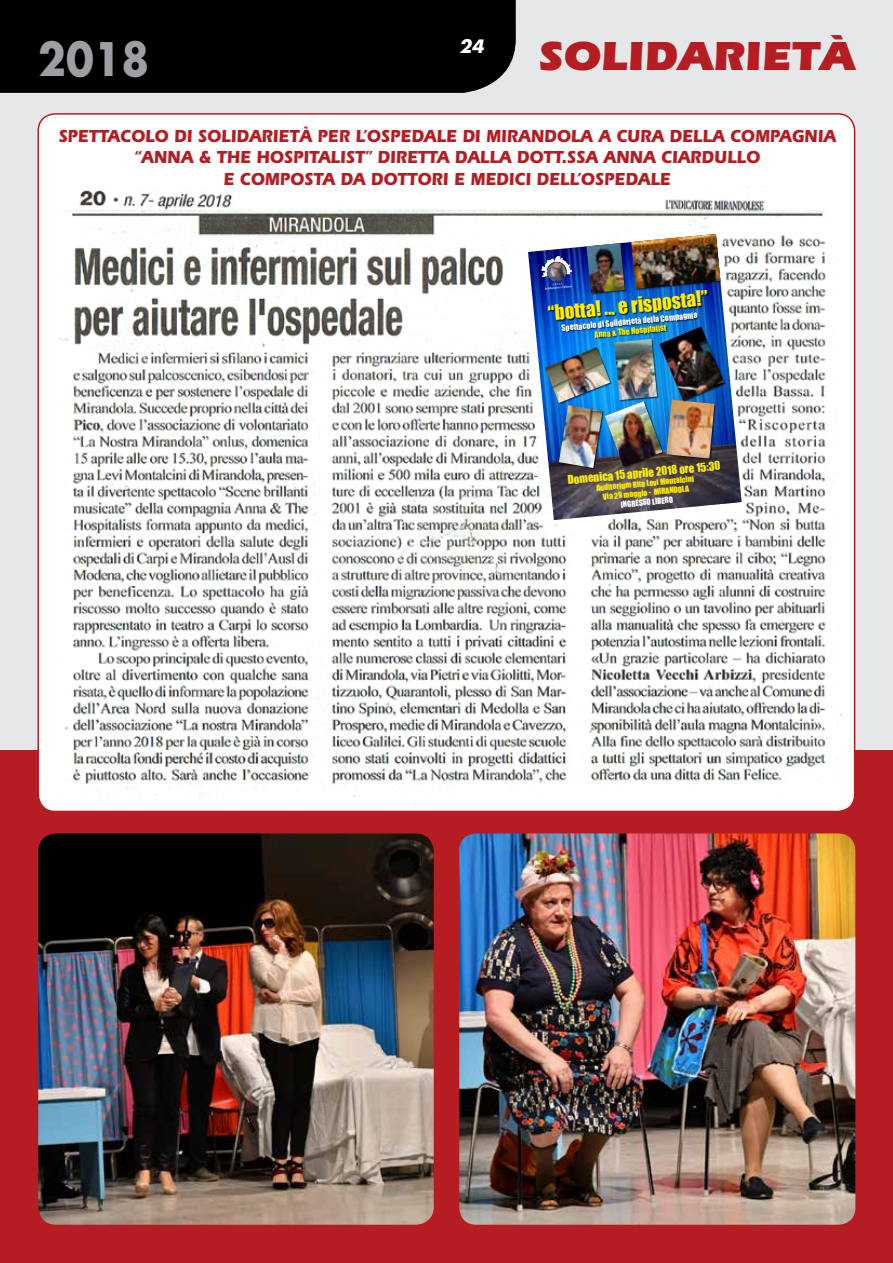
<style>
.page{position:relative;width:893px;height:1263px;background:#fff}
.page>*{position:absolute;margin:0;border:0;box-sizing:border-box;transform-origin:0 0}
.t1{font:700 45px "Futura";color:#9d9fa2;scale:.9 1}
.t2{font:900 42px "Itc Eras";color:#b61d22}
.t3{font:19.5px "Impact";color:#ffed00}
.t4{font:700 18px/21.6px "Itc Eras";color:#b61d22;text-align:center;scale:.9 1}
.t5{font:italic 700 18px "Futura";color:#fff}
.t6{font:11.25px "Impact";color:#ffed00}
.t7{font:7.95px "Impact";color:#fff}
.t8{font:7.95px "Impact";color:#ffed00}
.t9{font:7.8px/9.3px "Impact";color:#ffed00;text-align:center}
.t10{font:7.8px "Impact";color:#fff}
</style>
<div class="page">
<div style="left:0;top:0;width:893px;height:753px;background:#e6e7e8"></div>
<div style="left:0;top:0;width:516px;height:93px;background:#000"></div>
<div style="left:0;top:750px;width:893px;height:513px;background:#b61d22"></div>
<div style="left:38px;top:114px;width:817px;height:697px;background:#fff;border-radius:17px"></div>
<img style="left:59px;top:186px;width:782px;height:618px">
<img style="left:528px;top:234px;width:214px;height:286px">
<img style="left:542px;top:234px;width:186px;height:240px">
<img style="left:459px;top:833px;width:396px;height:392px">
<img style="left:38px;top:833px;width:396px;height:392px">
<h1 class="t1" style="left:38px;top:27px;width:125px">2018</h1>
<h2 class="t2" style="left:537px;top:32px;width:319px">SOLIDARIETÀ</h2>
<p class="t5" style="left:459px;top:33px;width:26px">24</p>
<p class="t4" style="left:58px;top:125px;width:865px">SPETTACOLO DI SOLIDARIETÀ PER L’OSPEDALE DI MIRANDOLA A CURA DELLA COMPAGNIA “ANNA &amp; THE HOSPITALIST” DIRETTA DALLA DOTT.SSA ANNA CIARDULLO<br>E COMPOSTA DA DOTTORI E MEDICI DELL’OSPEDALE</p>
<p class="t3" style="left:547px;top:299px;width:162px;rotate:-6deg">“botta! ... e risposta!”</p>
<p class="t7" style="left:561px;top:322px;width:138px;rotate:-6deg">Spettacolo di Solidarietà della Compagnia</p>
<p class="t8" style="left:594px;top:329px;width:74px;rotate:-6deg">Anna &amp; The Hospitalist</p>
<p class="t6" style="left:567px;top:472px;width:155px;rotate:-6deg">Domenica 15 aprile 2018 ore 15:30</p>
<p class="t9" style="left:596px;top:484px;width:99px;rotate:-6deg">Auditorium Rita Levi Montalcini<br>Via 29 maggio - MIRANDOLA</p>
<p class="t10" style="left:620px;top:499px;width:54px;rotate:-6deg">INGRESSO LIBERO</p>
</div>
